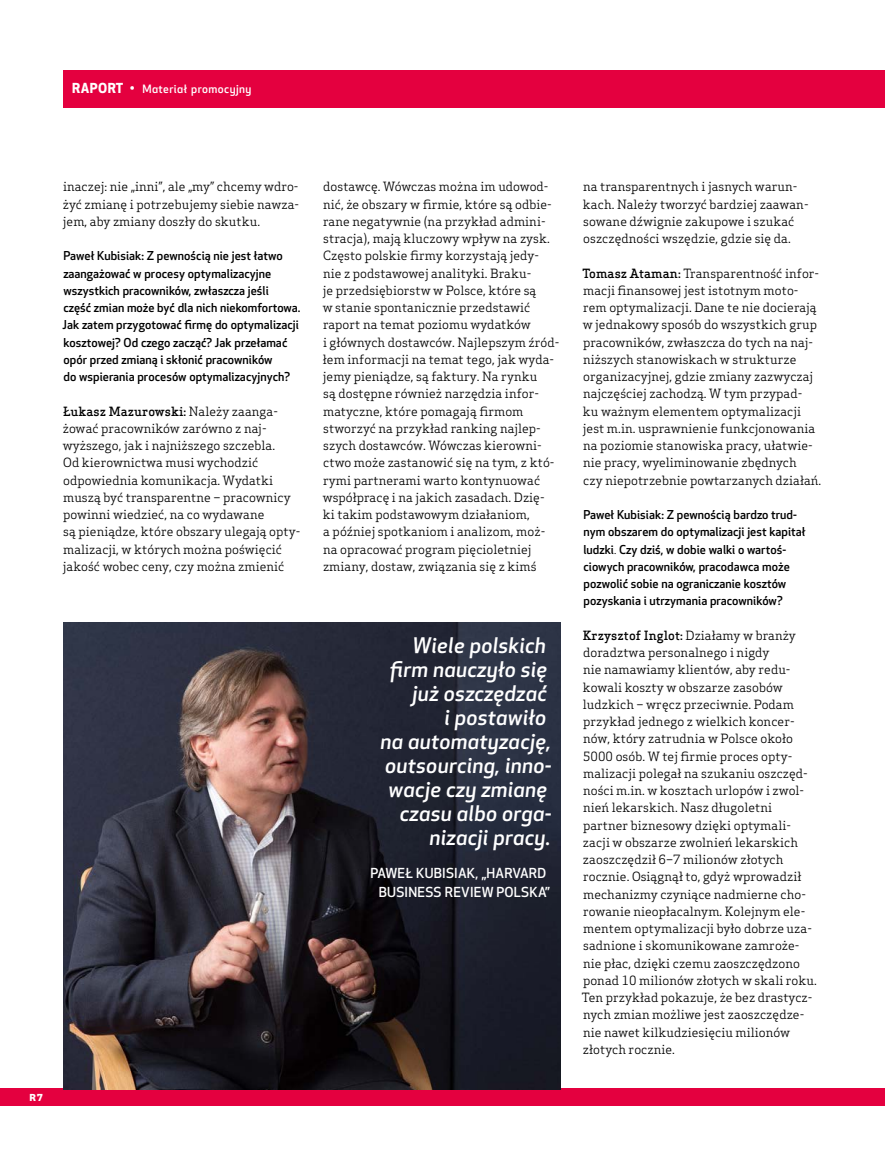
<style>
.page{position:relative;width:885px;height:1161px;background:#fff}
.page>*{position:absolute;margin:0;border:0;box-sizing:border-box;transform-origin:0 0}
.t1{font:italic 500 21px/24px "Apex New";letter-spacing:.015em;color:#fff;text-align:right}
.t2{font:500 13.5px/19.5px "Apex New";letter-spacing:.015em;color:#fff;text-align:right}
.t3{font:12.45px/17.2px "Apex Serif";letter-spacing:.005em;color:#000}
.t4{font:500 12px/17.2px "Apex New";letter-spacing:.005em;color:#000}
.t5{font:800 12px "National";color:#fff}
.t6{font:500 11.25px "Apex New";letter-spacing:.035em;color:#fff}
.s1{font-weight:700;font-size:13.5px}
.s2{font-weight:400;font-size:13.5px}
.s3{font-weight:500}
.s4{font-weight:400}
</style>
<div class="page">
<div style="left:0;top:1088px;width:884px;height:17px;background:#e4003f"></div>
<img style="left:63px;top:623px;width:497px;height:466px">
<div style="left:63px;top:70px;width:821px;height:38px;background:#e4003f"></div>
<p class="t6" style="left:72px;top:81px;width:181px"><span class="s1">RAPORT</span> <span class="s2">•</span> Materiał promocyjny</p>
<p class="t3" style="left:63px;top:178px;width:238px;text-align:justify">inaczej: nie „inni”, ale „my” chcemy wdro&shy;żyć zmianę i potrzebujemy siebie nawza&shy;jem, aby zmiany doszły do skutku.</p>
<p class="t4" style="left:62px;top:247px;width:239px">Paweł Kubisiak: Z pewnością nie jest łatwo zaangażować w procesy optymalizacyjne wszystkich pracowników, zwłaszcza jeśli<br>część zmian może być dla nich niekomfortowa.<br>Jak zatem przygotować firmę do optymalizacji kosztowej? Od czego zacząć? Jak przełamać opór przed zmianą i skłonić pracowników<br>do wspierania procesów optymalizacyjnych?</p>
<p class="t3" style="left:63px;top:402px;width:239px"><span class="s3">Łukasz Mazurowski:</span> Należy zaanga&shy;żować pracowników zarówno z naj&shy;wyższego, jak i najniższego szczebla.<br>Od kierownictwa musi wychodzić odpowiednia komunikacja. Wydatki muszą być transparentne – pracownicy powinni wiedzieć, na co wydawane<br>są pieniądze, które obszary ulegają opty&shy;malizacji, w których można poświęcić jakość wobec ceny, czy można zmienić</p>
<p class="t5" style="left:29px;top:1088px;width:15px">R 7</p>
<p class="t3" style="left:322px;top:178px;width:238px">dostawcę. Wówczas można im udowod&shy;nić, że obszary w firmie, które są odbie&shy;rane negatywnie (na przykład admini&shy;stracja), mają kluczowy wpływ na zysk.<br>Często polskie firmy korzystają jedy&shy;nie z podstawowej analityki. Braku-<br>je przedsiębiorstw w Polsce, które są<br>w stanie spontanicznie przedstawić raport na temat poziomu wydatków<br>i głównych dostawców. Najlepszym źród&shy;łem informacji na temat tego, jak wyda&shy;jemy pieniądze, są faktury. Na rynku<br>są dostępne również narzędzia infor&shy;matyczne, które pomagają firmom stworzyć na przykład ranking najlep&shy;szych dostawców. Wówczas kierowni&shy;ctwo może zastanowić się na tym, z któ&shy;rymi partnerami warto kontynuować współpracę i na jakich zasadach. Dzię&shy;ki takim podstawowym działaniom,<br>a później spotkaniom i analizom, moż&shy;na opracować program pięcioletniej zmiany, dostaw, związania się z kimś</p>
<p class="t3" style="left:583px;top:178px;width:227px">na transparentnych i jasnych warun&shy;kach. Należy tworzyć bardziej zaawan&shy;sowane dźwignie zakupowe i szukać oszczędności wszędzie, gdzie się da.</p>
<p class="t3" style="left:582px;top:264px;width:240px"><span class="s3">Tomasz Ataman:</span> Transparentność infor&shy;macji finansowej jest istotnym moto&shy;rem optymalizacji. Dane te nie docierają w jednakowy sposób do wszystkich grup pracowników, zwłaszcza do tych na naj&shy;niższych stanowiskach w strukturze organizacyjnej, gdzie zmiany zazwyczaj najczęściej zachodzą. W tym przypad-<br>ku ważnym elementem optymalizacji jest m.in. usprawnienie funkcjonowania na poziomie stanowiska pracy, ułatwie&shy;nie pracy, wyeliminowanie zbędnych<br>czy niepotrzebnie powtarzanych działań.</p>
<p class="t4" style="left:583px;top:506px;width:223px">Paweł Kubisiak: Z pewnością bardzo trud&shy;nym obszarem do optymalizacji jest kapitał ludzki<span class="s4">.</span> Czy dziś, w dobie walki o wartoś&shy;ciowych pracowników, pracodawca może pozwolić sobie na ograniczanie kosztów pozyskania i utrzymania pracowników?</p>
<p class="t3" style="left:582px;top:626px;width:236px"><span class="s3">Krzysztof Inglot:</span> Działamy w branży doradztwa personalnego i nigdy<br>nie namawiamy klientów, aby redu&shy;kowali koszty w obszarze zasobów ludzkich – wręcz przeciwnie. Podam przykład jednego z wielkich koncer&shy;nów, który zatrudnia w Polsce około 5000 osób. W tej firmie proces opty&shy;malizacji polegał na szukaniu oszczęd&shy;ności m.in. w kosztach urlopów i zwol&shy;nień lekarskich. Nasz długoletni partner biznesowy dzięki optymali&shy;zacji w obszarze zwolnień lekarskich zaoszczędził 6–7 milionów złotych rocznie. Osiągnął to, gdyż wprowadził mechanizmy czyniące nadmierne cho&shy;rowanie nieopłacalnym. Kolejnym ele&shy;mentem optymalizacji było dobrze uza&shy;sadnione i skomunikowane zamroże&shy;nie płac, dzięki czemu zaoszczędzono ponad 10 milionów złotych w skali roku.<br>Ten przykład pokazuje, że bez drastycz&shy;nych zmian możliwe jest zaoszczędze&shy;nie nawet kilkudziesięciu milionów złotych rocznie.</p>
<h1 class="t1" style="left:380px;top:632px;width:172px">Wiele polskich firm nauczyło się już oszczędzać<br>i postawiło<br>na automatyzację, outsourcing, inno&shy;wacje czy zmianę czasu albo orga&shy;nizacji pracy.</h1>
<p class="t2" style="left:370px;top:863px;width:181px">PAWEŁ KUBISIAK, „HARVARD<br>BUSINESS REVIEW POLSKA”</p>
</div>
